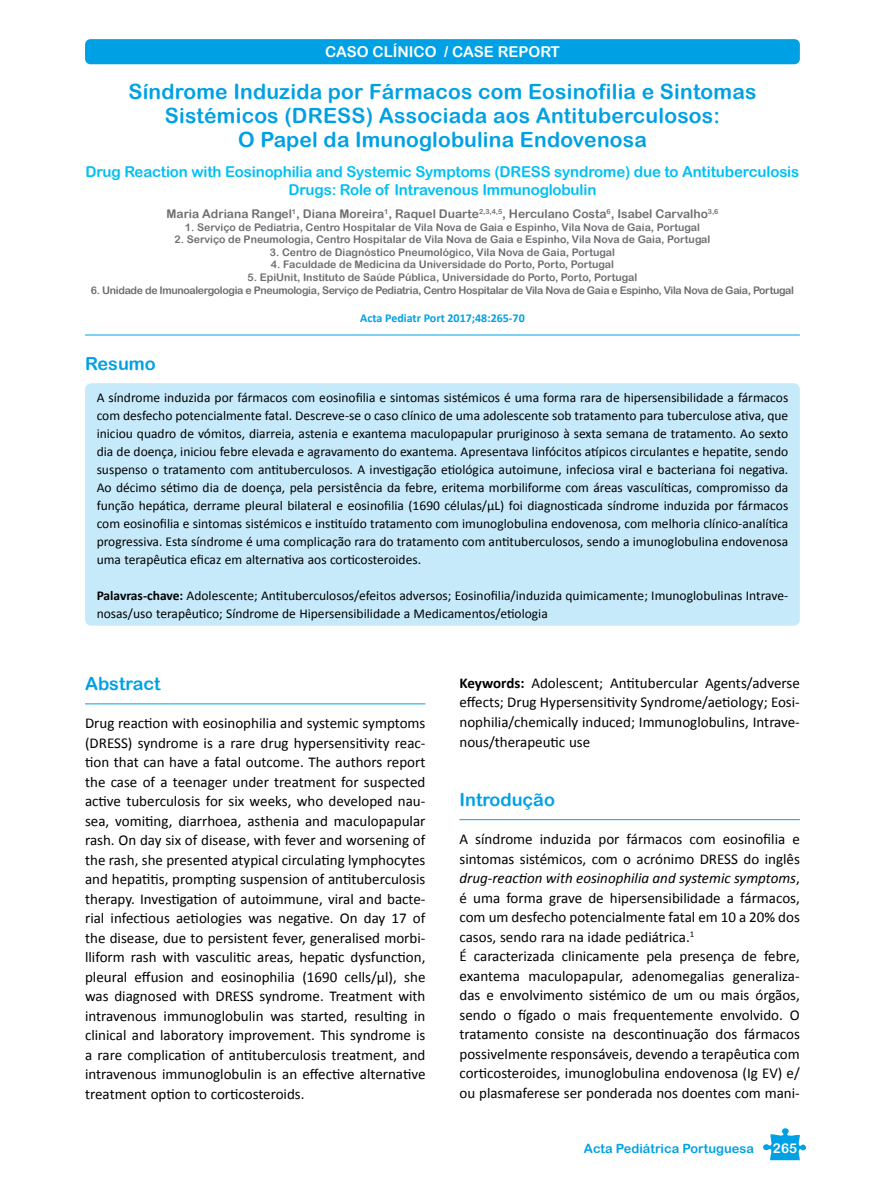
<style>
.page{position:relative;width:885px;height:1191px;background:#fff}
.page>*{position:absolute;margin:0;border:0;box-sizing:border-box;transform-origin:0 0}
.t1{font:21px/24px "Arial Rounded MT Bold";letter-spacing:.01em;color:#00a1e4;text-align:center}
.t2{font:18px "Arial Rounded MT Bold";color:#00a1e4}
.t3{font:15px/19.5px "Calibri";color:#000;text-align:justify}
.t4{font:15px/18px "Arial Rounded MT Bold";letter-spacing:-.01em;color:#00c0f3;text-align:center}
.t5{font:15px "Arial Rounded MT Bold";color:#fff}
.t6{font:13.5px/18px "Calibri";color:#000;text-align:justify}
.t7{font:13.5px "Arial Rounded MT Bold";color:#fff}
.t8{font:12.75px "Arial Rounded MT Bold";color:#00a1e4}
.t9{font:12px "Arial Rounded MT Bold";color:#6d6e71}
.t10{font:700 12px "Calibri";color:#00a1e4}
.t11{font:10.5px "Arial Rounded MT Bold";color:#6d6e71}
.t12{font:10.5px "Arial Rounded MT Bold";letter-spacing:-.03em;color:#6d6e71}
.s1{font-weight:700}
.s2{font-style:italic}
</style>
<div class="page">
<div style="left:85px;top:39px;width:714px;height:25px;background:#00a1e4;border-radius:5px"></div>
<svg style="left:763px;top:1128px;width:43px;height:32px"></svg>
<hr style="left:85px;top:335px;width:714px;height:1px;background:#00a1e4">
<div style="left:85px;top:383px;width:714px;height:242px;background:#c7eafb;border-radius:6px"></div>
<hr style="left:85px;top:703px;width:340px;height:1px;background:#00a1e4">
<hr style="left:459px;top:819px;width:340px;height:1px;background:#00a1e4">
<p class="t5" style="left:325px;top:43px;width:236px">CASO CLÍNICO / CASE REPORT</p>
<h1 class="t1" style="left:128px;top:79px;width:629px">Síndrome Induzida por Fármacos com Eosinofilia e Sintomas<br>Sistémicos (DRESS) Associada aos Antituberculosos:<br>O Papel da Imunoglobulina Endovenosa</h1>
<p class="t4" style="left:86px;top:162px;width:715px">Drug Reaction with Eosinophilia and Systemic Symptoms (DRESS syndrome) due to Antituberculosis<br>Drugs: Role of Intravenous Immunoglobulin</p>
<p class="t9" style="left:166px;top:206px;width:553px">Maria Adriana Rangel<sup>1</sup>, Diana Moreira<sup>1</sup>, Raquel Duarte<sup>2,3,4,5</sup>, Herculano Costa<sup>6</sup>, Isabel Carvalho<sup>3,6</sup></p>
<p class="t11" style="left:185px;top:221px;width:516px">1. Serviço de Pediatria, Centro Hospitalar de Vila Nova de Gaia e Espinho, Vila Nova de Gaia, Portugal</p>
<p class="t11" style="left:174px;top:233px;width:537px">2. Serviço de Pneumologia, Centro Hospitalar de Vila Nova de Gaia e Espinho, Vila Nova de Gaia, Portugal</p>
<p class="t11" style="left:270px;top:246px;width:346px">3. Centro de Diagnóstico Pneumológico, Vila Nova de Gaia, Portugal</p>
<p class="t11" style="left:271px;top:258px;width:344px">4. Faculdade de Medicina da Universidade do Porto, Porto, Portugal</p>
<p class="t11" style="left:247px;top:271px;width:391px">5. EpiUnit, Instituto de Saúde Pública, Universidade do Porto, Porto, Portugal</p>
<p class="t12" style="left:91px;top:284px;width:704px">6. Unidade de Imunoalergologia e Pneumologia, Serviço de Pediatria, Centro Hospitalar de Vila Nova de Gaia e Espinho, Vila Nova de Gaia, Portugal</p>
<p class="t10" style="left:360px;top:311px;width:166px">Acta Pediatr Port 2017;48:265-70</p>
<p class="t2" style="left:85px;top:352px;width:72px">Resumo</p>
<p class="t6" style="left:97px;top:387px;width:693px">A síndrome induzida por fármacos com eosinofilia e sintomas sistémicos é uma forma rara de hipersensibilidade a fármacos com desfecho potencialmente fatal. Descreve-se o caso clínico de uma adolescente sob tratamento para tuberculose ativa, que iniciou quadro de vómitos, diarreia, astenia e exantema maculopapular pruriginoso à sexta semana de tratamento. Ao sexto dia de doença, iniciou febre elevada e agravamento do exantema. Apresentava linfócitos atípicos circulantes e hepatite, sendo suspenso o tratamento com antituberculosos. A investigação etiológica autoimune, infeciosa viral e bacteriana foi negativa.<br>Ao décimo sétimo dia de doença, pela persistência da febre, eritema morbiliforme com áreas vasculíticas, compromisso da função hepática, derrame pleural bilateral e eosinofilia (1690 células/μL) foi diagnosticada síndrome induzida por fármacos com eosinofilia e sintomas sistémicos e instituído tratamento com imunoglobulina endovenosa, com melhoria clínico-analítica progressiva. Esta síndrome é uma complicação rara do tratamento com antituberculosos, sendo a imunoglobulina endovenosa uma terapêutica eficaz em alternativa aos corticosteroides.</p>
<p class="t6" style="left:97px;top:585px;width:693px"><span class="s1">Palavras-chave:</span> Adolescente; Antituberculosos/efeitos adversos; Eosinofilia/induzida quimicamente; Imunoglobulinas Intrave&shy;nosas/uso terapêutico; Síndrome de Hipersensibilidade a Medicamentos/etiologia</p>
<p class="t2" style="left:85px;top:673px;width:77px">Abstract</p>
<p class="t3" style="left:85px;top:713px;width:342px">Drug reaction with eosinophilia and systemic symptoms (DRESS) syndrome is a rare drug hypersensitivity reac&shy;tion that can have a fatal outcome. The authors report the case of a teenager under treatment for suspected active tuberculosis for six weeks, who developed nau&shy;sea, vomiting, diarrhoea, asthenia and maculopapular rash. On day six of disease, with fever and worsening of the rash, she presented atypical circulating lymphocytes and hepatitis, prompting suspension of antituberculosis therapy. Investigation of autoimmune, viral and bacte&shy;rial infectious aetiologies was negative. On day 17 of the disease, due to persistent fever, generalised morbi&shy;lliform rash with vasculitic areas, hepatic dysfunction, pleural effusion and eosinophilia (1690 cells/μl), she was diagnosed with DRESS syndrome. Treatment with intravenous immunoglobulin was started, resulting in clinical and laboratory improvement. This syndrome is a rare complication of antituberculosis treatment, and intravenous immunoglobulin is an effective alternative treatment option to corticosteroids.</p>
<p class="t3" style="left:459px;top:672px;width:342px"><span class="s1">Keywords:</span> Adolescent; Antitubercular Agents/adverse effects; Drug Hypersensitivity Syndrome/aetiology; Eosi&shy;nophilia/chemically induced; Immunoglobulins, Intrave&shy;nous/therapeutic use</p>
<p class="t2" style="left:459px;top:789px;width:97px">Introdução</p>
<p class="t3" style="left:459px;top:828px;width:342px;text-align:left">A síndrome induzida por fármacos com eosinofilia e sintomas sistémicos, com o acrónimo DRESS do inglês <span class="s2">drug-reaction with eosinophilia and systemic symptoms</span>, é uma forma grave de hipersensibilidade a fármacos, com um desfecho potencialmente fatal em 10 a 20% dos casos, sendo rara na idade pediátrica.<sup>1<br></sup>É caracterizada clinicamente pela presença de febre, exantema maculopapular, adenomegalias generaliza&shy;das e envolvimento sistémico de um ou mais órgãos, sendo o fígado o mais frequentemente envolvido. O tratamento consiste na descontinuação dos fármacos possivelmente responsáveis, devendo a terapêutica com corticosteroides, imunoglobulina endovenosa (Ig EV) e/ ou plasmaferese ser ponderada nos doentes com mani-</p>
<p class="t8" style="left:584px;top:1141px;width:171px">Acta Pediátrica Portuguesa</p>
<p class="t7" style="left:772px;top:1139px;width:26px">265</p>
</div>
